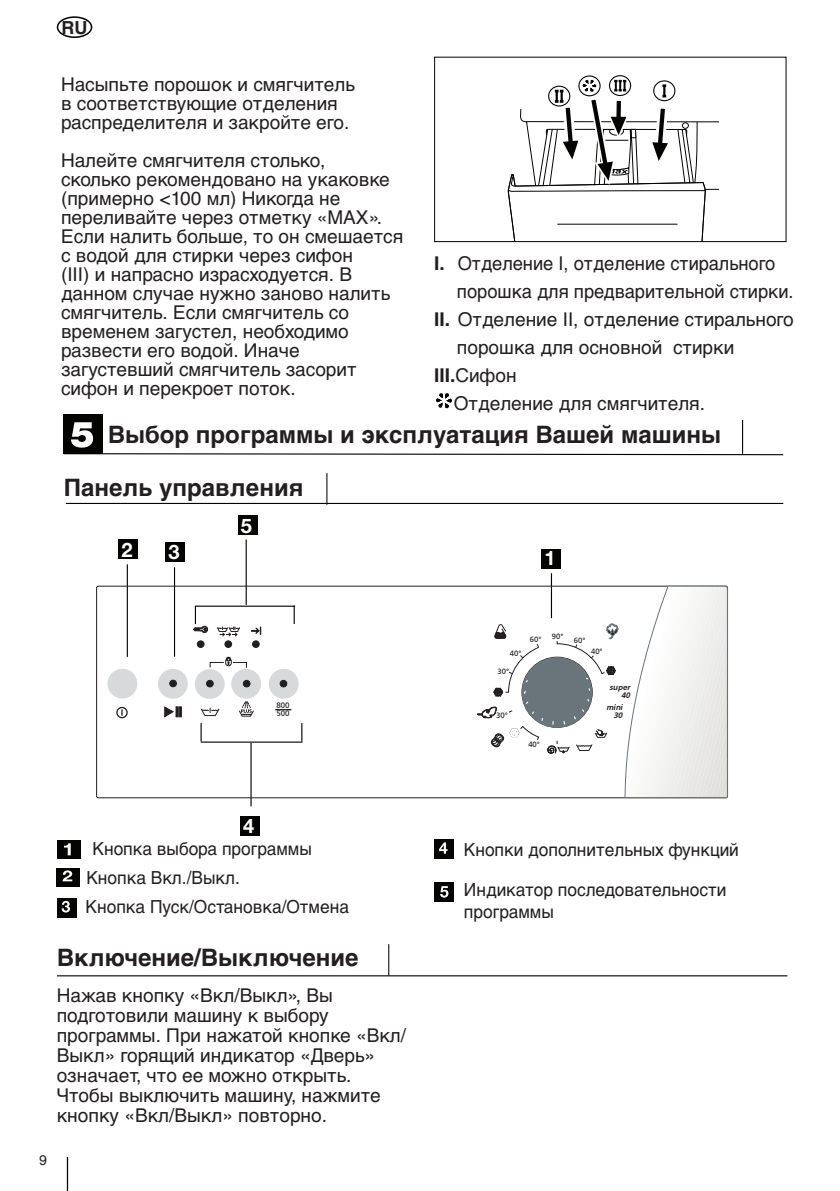
<style>
.page{position:relative;width:840px;height:1191px;background:#fff}
.page>*{position:absolute;margin:0;border:0;box-sizing:border-box;transform-origin:0 0}
.t1{font:700 24px "Helvetica Cyr";color:#231f20}
.t2{font:700 20px "Helvetica Neue";color:#fff}
.t3{font:19px/19px "Helvetica Cyr Upright";color:#231f20}
.t4{font:19px "Helvetica Cyr Upright";color:#231f20;scale:.96 1}
.t5{font:18px/21.6px "Helvetica Cyr Upright";color:#231f20;scale:.96 1}
.t6{font:700 18px "Helvetica Cyr";color:#231f20}
.t7{font:14px "Helvetica Cyr Upright";color:#231f20}
.t8{font:italic 8px/8px "Frutiger T Bold";color:#231f20;text-align:right}
.t9{font:8px/8px "Frutiger T";color:#231f20}
.t10{font:7.8px "Frutiger T";color:#231f20}
.t11{font:7.6px "Frutiger T";color:#231f20}
.s1{font-family:"Helvetica Cyr";font-weight:700}
</style>
<div class="page">
<div style="left:57px;top:16px;width:35px;height:22px;border:2px solid #040503;border-radius:50%"></div>
<hr style="left:67px;top:1157px;width:1px;height:34px;background:#040503">
<hr style="left:66px;top:503px;width:716px;height:1px;background:#040503">
<hr style="left:326px;top:473px;width:1px;height:32px;background:#040503">
<hr style="left:57px;top:975px;width:730px;height:1px;background:#040503">
<hr style="left:388px;top:944px;width:1px;height:31px;background:#040503">
<div style="left:57px;top:840px;width:23px;height:19px;background:#040503"></div>
<svg style="left:64px;top:843px;width:7px;height:12px"></svg>
<div style="left:57px;top:867px;width:23px;height:19px;background:#040503"></div>
<svg style="left:63px;top:870px;width:9px;height:11px"></svg>
<div style="left:57px;top:898px;width:20px;height:19px;background:#040503"></div>
<svg style="left:62px;top:901px;width:8px;height:11px"></svg>
<div style="left:434px;top:839px;width:20px;height:20px;background:#040503"></div>
<svg style="left:439px;top:842px;width:8px;height:11px"></svg>
<div style="left:434px;top:882px;width:20px;height:19px;background:#040503"></div>
<svg style="left:440px;top:886px;width:8px;height:11px"></svg>
<svg style="left:62px;top:16px;width:721px;height:440px"></svg>
<div style="left:434px;top:57px;width:352px;height:185px;border:1px solid #040503"></div>
<hr style="left:550px;top:573px;width:1px;height:45px;background:#040503">
<div style="left:540px;top:548px;width:20px;height:20px;background:#040503"></div>
<hr style="left:127px;top:564px;width:1px;height:93px;background:#040503">
<div style="left:118px;top:539px;width:20px;height:19px;background:#040503"></div>
<div style="left:164px;top:542px;width:20px;height:20px;background:#040503"></div>
<hr style="left:174px;top:567px;width:1px;height:89px;background:#040503">
<hr style="left:250px;top:743px;width:1px;height:63px;background:#040503">
<hr style="left:201px;top:741px;width:101px;height:1px;background:#040503">
<svg style="left:200px;top:723px;width:1px;height:18px"></svg>
<svg style="left:301px;top:723px;width:1px;height:18px"></svg>
<div style="left:240px;top:816px;width:20px;height:19px;background:#040503"></div>
<div style="left:238px;top:515px;width:19px;height:20px;background:#040503"></div>
<hr style="left:245px;top:539px;width:2px;height:66px;background:#040503">
<hr style="left:196px;top:605px;width:99px;height:2px;background:#040503">
<svg style="left:293px;top:605px;width:1px;height:19px"></svg>
<div style="left:107px;top:668px;width:30px;height:30px;background:#d8d9db;border-radius:50%"></div>
<div style="left:158px;top:669px;width:30px;height:29px;background:#d8d9db;border-radius:50%"></div>
<div style="left:195px;top:669px;width:29px;height:30px;background:#d8d9db;border-radius:50%"></div>
<div style="left:231px;top:669px;width:30px;height:29px;background:#d8d9db;border-radius:50%"></div>
<div style="left:269px;top:669px;width:29px;height:29px;background:#d8d9db;border-radius:50%"></div>
<svg style="left:193px;top:605px;width:14px;height:27px"></svg>
<svg style="left:116px;top:706px;width:12px;height:13px"></svg>
<svg style="left:624px;top:585px;width:103px;height:213px"></svg>
<svg style="left:164px;top:706px;width:17px;height:11px"></svg>
<svg style="left:239px;top:702px;width:15px;height:15px"></svg>
<svg style="left:201px;top:707px;width:19px;height:9px"></svg>
<svg style="left:250px;top:626px;width:12px;height:22px"></svg>
<svg style="left:217px;top:627px;width:23px;height:21px"></svg>
<svg style="left:197px;top:640px;width:7px;height:8px"></svg>
<svg style="left:169px;top:679px;width:8px;height:8px"></svg>
<svg style="left:206px;top:680px;width:8px;height:7px"></svg>
<svg style="left:242px;top:680px;width:8px;height:7px"></svg>
<svg style="left:279px;top:680px;width:8px;height:7px"></svg>
<svg style="left:209px;top:657px;width:38px;height:11px"></svg>
<svg style="left:275px;top:709px;width:16px;height:1px"></svg>
<svg style="left:476px;top:623px;width:142px;height:131px"></svg>
<p class="t6" style="left:61px;top:17px;width:27px">RU</p>
<p class="t3" style="left:61px;top:75px;width:295px">Насыпьте порошок и смягчитель в соответствующие отделения распределителя и закройте его.</p>
<p class="t3" style="left:61px;top:151px;width:343px">Налейте смягчителя столько,<br>сколько рекомендовано на укаковке (примерно &lt;100 мл) Никогда не переливайте через отметку «МАХ».<br>Если налить больше, то он смешается с водой для стирки через сифон<br>(III) и напрасно израсходуется. В данном случае нужно заново налить смягчитель. Если смягчитель со временем загустел, необходимо развести его водой. Иначе загустевший смягчитель засорит сифон и перекроет поток.</p>
<p class="t1" style="left:108px;top:421px;width:614px">Выбор программы и эксплуатация Вашей машины</p>
<p class="t1" style="left:64px;top:474px;width:241px">Панель управления</p>
<p class="t4" style="left:434px;top:253px;width:356px"><span class="s1">I.</span> Отделение I, отделение стирального</p>
<p class="t4" style="left:456px;top:281px;width:352px">порошка для предварительной стирки.</p>
<p class="t3" style="left:434px;top:310px;width:361px"><span class="s1">II.</span> Отделение II, отделение стирального</p>
<p class="t3" style="left:456px;top:338px;width:279px">порошка для основной стирки</p>
<p class="t3" style="left:434px;top:366px;width:84px"><span class="s1">III.</span>Сифон</p>
<p class="t3" style="left:453px;top:394px;width:253px">Отделение для смягчителя.</p>
<p class="t2" style="left:122px;top:537px;width:13px">2</p>
<p class="t2" style="left:168px;top:540px;width:13px">3</p>
<p class="t2" style="left:241px;top:513px;width:13px">5</p>
<p class="t9" style="left:276px;top:701px;width:15px">800<br>500</p>
<p class="t2" style="left:544px;top:546px;width:13px">1</p>
<p class="t11" style="left:509px;top:648px;width:13px">40°</p>
<p class="t11" style="left:497px;top:667px;width:13px">30°</p>
<p class="t11" style="left:529px;top:635px;width:13px">60°</p>
<p class="t11" style="left:551px;top:631px;width:13px">90°</p>
<p class="t10" style="left:496px;top:710px;width:13px">30°</p>
<p class="t11" style="left:528px;top:740px;width:13px">40°</p>
<p class="t11" style="left:573px;top:635px;width:13px">60°</p>
<p class="t11" style="left:590px;top:646px;width:13px">40°</p>
<p class="t8" style="left:609px;top:683px;width:22px">super<br>40</p>
<p class="t8" style="left:606px;top:703px;width:18px">mini<br>30</p>
<p class="t2" style="left:243px;top:813px;width:13px">4</p>
<p class="t5" style="left:92px;top:837px;width:230px">Кнопка выбора программы</p>
<p class="t5" style="left:85px;top:863px;width:276px;line-height:29.4px">Кнопка Вкл./Выкл.<br>Кнопка Пуск/Остановка/Отмена</p>
<p class="t1" style="left:57px;top:944px;width:303px">Включение/Выключение</p>
<p class="t3" style="left:57px;top:985px;width:350px;line-height:20px">Нажав кнопку «Вкл/Выкл», Вы подготовили машину к выбору программы. При нажатой кнопке «Вкл/<br>Выкл» горящий индикатор «Дверь» означает, что ее можно открыть.<br>Чтобы выключить машину, нажмите кнопку «Вкл/Выкл» повторно.</p>
<p class="t7" style="left:39px;top:1152px;width:9px">9</p>
<p class="t5" style="left:463px;top:839px;width:288px">Кнопки дополнительных функций</p>
<p class="t5" style="left:463px;top:879px;width:274px">Индикатор последовательности программы</p>
</div>
